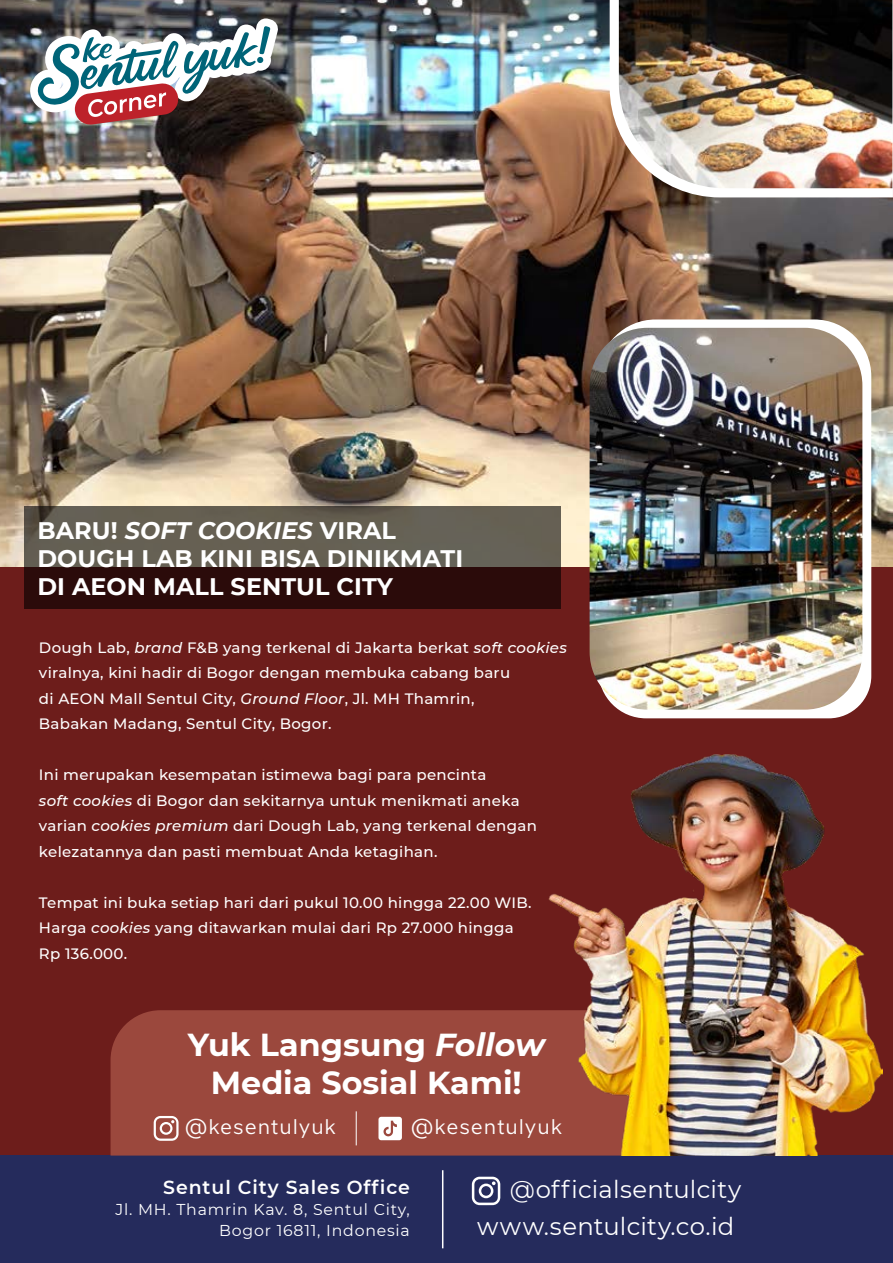
<style>
.page{position:relative;width:893px;height:1263px;background:#fff}
.page>*{position:absolute;margin:0;border:0;box-sizing:border-box;transform-origin:0 0}
.t1{font:700 31.8px/38.1px "Montserrat";color:#fff;text-align:center}
.t2{font:24.3px "Montserrat";letter-spacing:.01em;color:#fff}
.t3{font:700 23.85px/28px "Montserrat";letter-spacing:.005em;color:#fff}
.t4{font:21.15px "Atwic";letter-spacing:.07em;color:#fff}
.t5{font:600 18.9px "Montserrat";letter-spacing:.05em;color:#fff}
.t6{font:15.75px/21px "Montserrat";letter-spacing:.05em;color:#fff;text-align:right}
.t7{font:500 15px/25.5px "Montserrat";letter-spacing:.02em;color:#fff}
.s1{font-style:italic}
</style>
<div class="page">
<img style="left:0;top:0;width:893px;height:567px">
<div style="left:0;top:567px;width:893px;height:659px;background:#6d1d1b"></div>
<svg style="left:598px;top:319px;width:273px;height:399px"></svg>
<img style="left:590px;top:328px;width:272px;height:382px">
<div style="left:0;top:1155px;width:893px;height:108px;background:#252b5c"></div>
<svg style="left:472px;top:1177px;width:28px;height:28px"></svg>
<hr style="left:442px;top:1170px;width:1px;height:78px;background:#fff">
<div style="left:111px;top:1010px;width:438px;height:145px;background:#9b483d"></div>
<img style="left:549px;top:754px;width:334px;height:401px">
<svg style="left:154px;top:1116px;width:25px;height:25px"></svg>
<svg style="left:378px;top:1117px;width:25px;height:24px"></svg>
<hr style="left:356px;top:1111px;width:1px;height:34px;background:#fff">
<img style="left:29px;top:18px;width:250px;height:108px">
<svg style="left:25px;top:507px;width:536px;height:102px;background:#4c3c34"></svg>
<svg style="left:610px;top:0;width:283px;height:197px"></svg>
<img style="left:619px;top:0;width:273px;height:188px">
<h3 class="t3" style="left:37px;top:515px;width:427px">BARU! <span class="s1">SOFT COOKIES</span> VIRAL<br>DOUGH LAB KINI BISA DINIKMATI<br>DI AEON MALL SENTUL CITY</h3>
<p class="t7" style="left:39px;top:634px;width:529px">Dough Lab, <span class="s1">brand</span> F&amp;B yang terkenal di Jakarta berkat <span class="s1">soft cookies </span>viralnya, kini hadir di Bogor dengan membuka cabang baru<br>di AEON Mall Sentul City, <span class="s1">Ground Floor</span>, Jl. MH Thamrin,<br>Babakan Madang, Sentul City, Bogor.</p>
<p class="t7" style="left:39px;top:762px;width:499px">Ini merupakan kesempatan istimewa bagi para pencinta<br><span class="s1">soft cookies</span> di Bogor dan sekitarnya untuk menikmati aneka varian <span class="s1">cookies premium</span> dari Dough Lab, yang terkenal dengan kelezatannya dan pasti membuat Anda ketagihan.</p>
<p class="t7" style="left:39px;top:889px;width:494px">Tempat ini buka setiap hari dari pukul 10.00 hingga 22.00 WIB.<br>Harga <span class="s1">cookies</span> yang ditawarkan mulai dari Rp 27.000 hingga<br>Rp 136.000.</p>
<h1 class="t1" style="left:188px;top:1024px;width:359px">Yuk Langsung <span class="s1">Follow<br></span>Media Sosial Kami!</h1>
<h3 class="t4" style="left:185px;top:1113px;width:152px">@kesentulyuk</h3>
<h3 class="t4" style="left:411px;top:1113px;width:152px">@kesentulyuk</h3>
<p class="t5" style="left:163px;top:1173px;width:248px">Sentul City Sales Office</p>
<p class="t6" style="left:115px;top:1198px;width:296px">Jl. MH. Thamrin Kav. 8, Sentul City,<br>Bogor 16811, Indonesia</p>
<h2 class="t2" style="left:510px;top:1172px;width:233px">@officialsentulcity</h2>
<h2 class="t2" style="left:477px;top:1210px;width:259px">www.sentulcity.co.id</h2>
</div>
